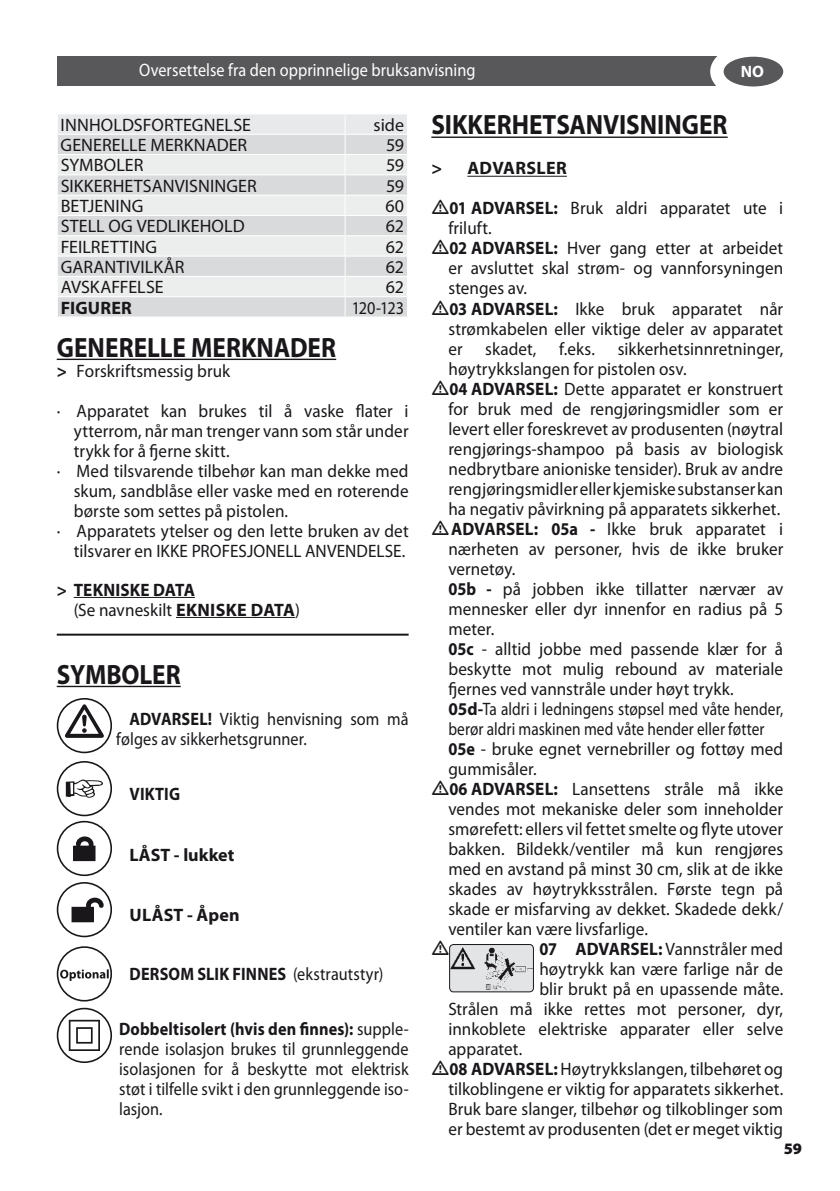
<style>
.page{position:relative;width:840px;height:1191px;background:#fff}
.page>*{position:absolute;margin:0;border:0;box-sizing:border-box;transform-origin:0 0}
.t1{font:700 28px "Myriad Pro";letter-spacing:-.005em;color:#1a171b;scale:.9 1}
.t2{font:18px/20px "Myriad Pro";letter-spacing:.005em;color:#1a171b;text-align:justify;scale:.95 1}
.t3{font:18px "Myriad Pro";letter-spacing:.005em;color:#1a171b}
.t4{font:18px/20px "Myriad Pro";letter-spacing:.005em;color:#1a171b;scale:.9 1}
.t5{font:18px "Myriad Pro";letter-spacing:.005em;color:#fff;scale:.9 1}
.t6{font:700 18px "Myriad Pro";letter-spacing:.01em;color:#1a171b}
.t7{font:700 18px "Myriad Pro";letter-spacing:.01em;color:#1a171b;scale:.9 1}
.t8{font:700 18px "Myriad Pro";letter-spacing:.01em;color:#1a171b;scale:.95 1}
.t9{font:18px "Warning Pi LT Std";color:#1a171b}
.t10{font:700 16.4px "Myriad Pro";color:#fff}
.t11{font:900 16px "Myriad Pro";color:#1a171b}
.s1{font-weight:700}
.s2{font-weight:400}
</style>
<div class="page">
<div style="left:57px;top:57px;width:666px;height:29px;background:#58585a"></div>
<div style="left:709px;top:43px;width:87px;height:57px;background:#fff;border-radius:50%"></div>
<div style="left:724px;top:57px;width:58px;height:29px;background:#58585a;border-radius:50%"></div>
<div style="left:723px;top:57px;width:59px;height:29px;border:2px solid #58585a;border-radius:50%"></div>
<hr style="left:57px;top:359px;width:279px;height:1px;background:#1a171b">
<hr style="left:74px;top:597px;width:121px;height:1px;background:#1a171b">
<hr style="left:176px;top:617px;width:119px;height:1px;background:#1a171b">
<hr style="left:57px;top:686px;width:124px;height:1px;background:#1a171b">
<svg style="left:57px;top:114px;width:350px;height:202px;background:#e3e4e5"></svg>
<hr style="left:57px;top:154px;width:288px;height:1px;background:#fff">
<hr style="left:57px;top:633px;width:351px;height:2px;background:#1a171b">
<div style="left:57px;top:698px;width:55px;height:55px;border:2px solid #1a171b;border-radius:50%"></div>
<svg style="left:65px;top:704px;width:39px;height:34px"></svg>
<div style="left:57px;top:761px;width:55px;height:55px;border:2px solid #1a171b;border-radius:50%"></div>
<svg style="left:66px;top:779px;width:37px;height:18px"></svg>
<div style="left:57px;top:821px;width:55px;height:55px;border:2px solid #1a171b;border-radius:50%"></div>
<div style="left:74px;top:846px;width:21px;height:14px;background:#1a171b"></div>
<div style="left:73px;top:845px;width:22px;height:16px;border:1px solid #1a171b"></div>
<svg style="left:73px;top:836px;width:23px;height:17px"></svg>
<div style="left:57px;top:882px;width:55px;height:55px;border:2px solid #1a171b;border-radius:50%"></div>
<div style="left:72px;top:907px;width:21px;height:14px;background:#1a171b"></div>
<div style="left:72px;top:907px;width:21px;height:15px;border:1px solid #1a171b"></div>
<svg style="left:84px;top:895px;width:22px;height:20px"></svg>
<div style="left:57px;top:946px;width:55px;height:55px;border:2px solid #1a171b;border-radius:50%"></div>
<svg style="left:60px;top:969px;width:49px;height:12px"></svg>
<div style="left:57px;top:1007px;width:55px;height:56px;border:2px solid #1a171b;border-radius:50%"></div>
<svg style="left:69px;top:1019px;width:31px;height:32px"></svg>
<hr style="left:431px;top:136px;width:296px;height:2px;background:#1a171b">
<hr style="left:467px;top:176px;width:99px;height:1px;background:#1a171b">
<img style="left:449px;top:944px;width:84px;height:48px">
<div style="left:449px;top:944px;width:84px;height:48px;border:1px solid #1a171b;border-radius:4px"></div>
<p class="t5" style="left:139px;top:59px;width:375px">Oversettelse fra den opprinnelige bruksanvisning</p>
<p class="t10" style="left:740px;top:61px;width:25px">NO</p>
<p class="t3" style="left:61px;top:114px;width:192px">INNHOLDSFORTEGNELSE</p>
<p class="t3" style="left:373px;top:114px;width:32px">side</p>
<p class="t3" style="left:61px;top:134px;width:22px">Generelle</p>
<p class="t3" style="left:150px;top:134px;width:12px">merknader</p>
<p class="t3" style="left:386px;top:134px;width:19px">59</p>
<p class="t3" style="left:61px;top:154px;width:84px">SYMBOLER</p>
<p class="t3" style="left:386px;top:154px;width:19px">59</p>
<p class="t3" style="left:61px;top:175px;width:20px">Sikkerhetsanvisninger</p>
<p class="t3" style="left:386px;top:175px;width:19px">59</p>
<p class="t3" style="left:61px;top:195px;width:20px">Betjening</p>
<p class="t3" style="left:385px;top:195px;width:20px">60</p>
<p class="t3" style="left:61px;top:215px;width:185px">STELL OG VEDLIKEHOLD</p>
<p class="t3" style="left:385px;top:215px;width:20px">62</p>
<p class="t3" style="left:61px;top:235px;width:10px">feilretting</p>
<p class="t3" style="left:385px;top:235px;width:20px">62</p>
<p class="t3" style="left:61px;top:256px;width:125px">GARANTIVILKÅR</p>
<p class="t3" style="left:385px;top:256px;width:20px">62</p>
<p class="t3" style="left:61px;top:276px;width:104px">AVSKAFFELSE</p>
<p class="t3" style="left:385px;top:276px;width:20px">62</p>
<p class="t6" style="left:61px;top:296px;width:11px">FIGURER</p>
<p class="t4" style="left:351px;top:297px;width:60px">120-123</p>
<h1 class="t1" style="left:57px;top:329px;width:36px">GENERELLE</h1>
<h1 class="t1" style="left:191px;top:329px;width:19px">MERKNADER</h1>
<p class="t2" style="left:57px;top:360px;width:184px"><span class="s1">&gt;</span> Forskriftsmessig bruk</p>
<p class="t3" style="left:57px;top:399px;width:353px">· Apparatet kan brukes til å vaske flater i</p>
<p class="t2" style="left:74px;top:420px;width:354px">ytterrom, når man trenger vann som står under</p>
<p class="t2" style="left:74px;top:440px;width:165px">trykk for å fjerne skitt.</p>
<p class="t3" style="left:57px;top:459px;width:353px">· Med tilsvarende tilbehør kan man dekke med</p>
<p class="t2" style="left:74px;top:480px;width:354px">skum, sandblåse eller vaske med en roterende</p>
<p class="t2" style="left:74px;top:500px;width:227px">børste som settes på pistolen.</p>
<p class="t3" style="left:57px;top:519px;width:353px">· Apparatets ytelser og den lette bruken av det</p>
<p class="t2" style="left:74px;top:540px;width:350px">tilsvarer en IKKE PROFESJONELL ANVENDELSE.</p>
<p class="t8" style="left:57px;top:578px;width:39px">&gt; TEKNISKE</p>
<p class="t2" style="left:74px;top:579px;width:119px;text-indent:79px"><span class="s1">DATA </span>(Se navneskilt <span class="s1">EKNISKE</span></p>
<p class="t6" style="left:251px;top:598px;width:12px">DATA</p>
<p class="t2" style="left:295px;top:599px;width:7px">)</p>
<h1 class="t1" style="left:57px;top:656px;width:139px">SYMBOLER</h1>
<p class="t4" style="left:116px;top:709px;width:326px;text-indent:13px"><span class="s1">ADVARSEL!</span> Viktig henvisning som må følges av sikkerhetsgrunner.</p>
<p class="t7" style="left:129px;top:782px;width:58px">VIKTIG</p>
<p class="t6" style="left:129px;top:843px;width:106px">LÅST - LUKKET</p>
<p class="t6" style="left:129px;top:903px;width:111px">ULÅST - ÅPEN</p>
<p class="t7" style="left:129px;top:962px;width:283px">DERSOM SLIK FINNES <span class="s2">(ekstrautstyr)</span></p>
<p class="t4" style="left:119px;top:1018px;width:323px;text-align:justify"><span class="s1">DOBBELTISOLERT (HVIS DEN FINNES):</span> supple&shy;rende isolasjon brukes til grunnleggende isolasjonen for å beskytte mot elektrisk støt i tilfelle svikt i den grunnleggende iso&shy;lasjon.</p>
<h1 class="t1" style="left:431px;top:107px;width:32px">SIKKERHETSANVISNINGER</h1>
<p class="t6" style="left:431px;top:157px;width:137px">&gt; ADVARSLER</p>
<p class="t2" style="left:448px;top:198px;width:354px;text-indent:-17px">•<span class="s1">01 ADVARSEL:</span> Bruk aldri apparatet ute i friluft.</p>
<p class="t2" style="left:448px;top:238px;width:354px;text-indent:-17px">•<span class="s1">02 ADVARSEL:</span> Hver gang etter at arbeidet er avsluttet skal strøm- og vannforsyningen stenges av.</p>
<p class="t2" style="left:448px;top:298px;width:354px;text-indent:-17px">•<span class="s1">03 ADVARSEL:</span> Ikke bruk apparatet når strømkabelen eller viktige deler av apparatet er</p>
<p class="t2" style="left:485px;top:338px;width:55px">skadet,</p>
<p class="t2" style="left:559px;top:338px;width:39px">f.eks.</p>
<p class="t2" style="left:448px;top:338px;width:354px;text-indent:169px">sikkerhetsinnretninger, høytrykkslangen for pistolen osv.</p>
<p class="t2" style="left:448px;top:378px;width:354px;text-indent:-17px">•<span class="s1">04 ADVARSEL:</span> Dette apparatet er konstruert for bruk med de rengjøringsmidler som er levert eller foreskrevet av produsenten (nøytral rengjørings-shampoo på basis av biologisk nedbrytbare anioniske tensider). Bruk av andre rengjøringsmidler eller kjemiske substanser kan ha negativ påvirkning på apparatets sikkerhet.</p>
<p class="t2" style="left:448px;top:518px;width:354px;text-align:left;text-indent:-17px">•<span class="s1">ADVARSEL: 05A -</span> Ikke bruk apparatet i nærheten av personer, hvis de ikke bruker vernetøy.<br><span class="s1">05B -</span> på jobben ikke tillatter nærvær av mennesker eller dyr innenfor en radius på 5 meter.<br><span class="s1">05C</span> - alltid jobbe med passende klær for å beskytte mot mulig rebound av materiale fjernes ved vannstråle under høyt trykk.<br><span class="s1">05D-</span>Ta aldri i ledningens støpsel med våte hender, berør aldri maskinen med våte hender eller føtter <span class="s1">05E</span> - bruke egnet vernebriller og fottøy med gummisåler.</p>
<p class="t2" style="left:448px;top:778px;width:354px;text-indent:-17px">•<span class="s1">06 ADVARSEL:</span> Lansettens stråle må ikke vendes mot mekaniske deler som inneholder smørefett: ellers vil fettet smelte og flyte utover bakken. Bildekk/ventiler må kun rengjøres med en avstand på minst 30 cm, slik at de ikke skades av høytrykksstrålen. Første tegn på skade er misfarving av dekket. Skadede dekk/ ventiler kan være livsfarlige.</p>
<p class="t9" style="left:431px;top:937px;width:19px">•</p>
<p class="t2" style="left:539px;top:938px;width:258px"><span class="s1">07 ADVARSEL:</span> Vannstråler med</p>
<p class="t2" style="left:539px;top:958px;width:258px">høytrykk kan være farlige når de</p>
<p class="t2" style="left:539px;top:978px;width:258px">blir brukt på en upassende måte.</p>
<p class="t2" style="left:448px;top:998px;width:354px">Strålen må ikke rettes mot personer, dyr,</p>
<p class="t2" style="left:448px;top:1018px;width:354px">innkoblete elektriske apparater eller selve</p>
<p class="t2" style="left:448px;top:1038px;width:79px">apparatet.</p>
<p class="t2" style="left:448px;top:1058px;width:354px;text-indent:-17px">•<span class="s1">08 ADVARSEL:</span> Høytrykkslangen, tilbehøret og tilkoblingene er viktig for apparatets sikkerhet.<br>Bruk bare slanger, tilbehør og tilkoblinger som er bestemt av produsenten (det er meget viktig</p>
<p class="t11" style="left:783px;top:1139px;width:20px">59</p>
</div>
